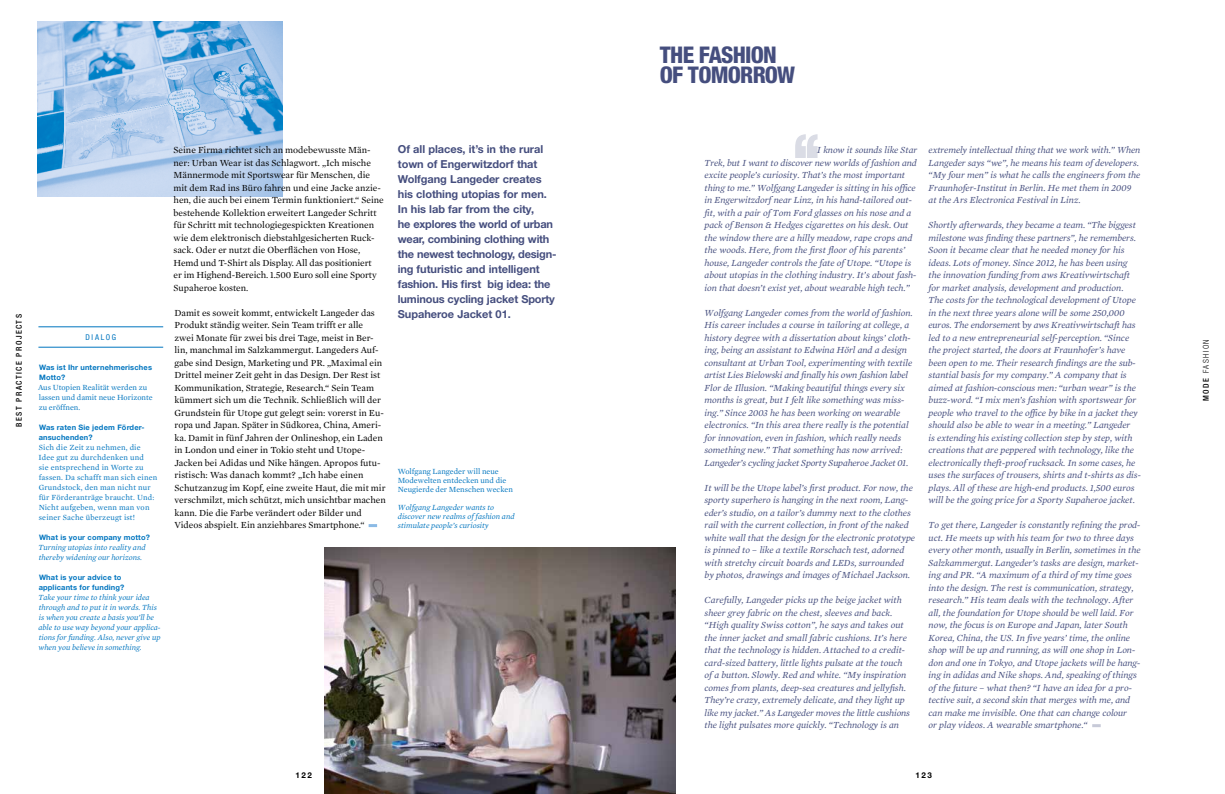
<style>
.page{position:relative;width:1225px;height:794px;background:#fff}
.page>*{position:absolute;margin:0;border:0;box-sizing:border-box;transform-origin:0 0}
.t1{font:800 condensed 68px "Helvetica Neue LT Std";color:#dadce5}
.t2{font:800 condensed 23px/20px "Helvetica Neue LT Std";letter-spacing:-.035em;color:#454e7e}
.t3{font:700 11px/15px "Helvetica Neue LT Std";letter-spacing:-.005em;color:#454e7e}
.t4{font:italic 9.5px/12.5px "Mercury Text G1";letter-spacing:-.005em;color:#454e7e}
.t5{font:9.5px/12.5px "Mercury Text G1";color:#000}
.t6{font:italic 8px/10px "Mercury Text G1";color:#0075bf}
.t7{font:8px/10px "Mercury Text G1";letter-spacing:.02em;color:#0075bf}
.t8{font:8px/10px "Mercury Text G1";color:#0075bf}
.t9{font:500 condensed 8px "Helvetica Neue LT Std";letter-spacing:.18em;color:#000}
.t10{font:300 condensed 8px "Helvetica Neue LT Std";letter-spacing:.18em;color:#000}
.t11{font:700 8px "Helvetica Neue LT Std";letter-spacing:.18em;color:#000}
.t12{font:condensed 8px "Helvetica Neue LT Std";letter-spacing:.2em;color:#0075bf}
.t13{font:700 7.5px/10px "Helvetica Neue LT Std";letter-spacing:.02em;color:#0075bf}
.s1{font-style:normal}
.s2{font-weight:500}
</style>
<div class="page">
<img style="left:325px;top:548px;width:351px;height:246px">
<img style="left:38px;top:21px;width:244px;height:175px">
<svg style="left:368px;top:524px;width:9px;height:3px"></svg>
<svg style="left:1092px;top:724px;width:8px;height:3px"></svg>
<hr style="left:38px;top:327px;width:125px;height:1px;background:#0075bf">
<hr style="left:38px;top:347px;width:125px;height:1px;background:#0075bf">
<h2 class="t2" style="left:660px;top:44px;width:137px">THE FASHION<br>OF TOMORROW</h2>
<p class="t9" style="left:14px;top:427px;width:114px;rotate:-90deg">BEST PRACTICE PROJECTS</p>
<p class="t12" style="left:86px;top:332px;width:32px">DIALOG</p>
<p class="t13" style="left:39px;top:362px;width:114px">Was ist Ihr unternehmerisches<br>Motto?</p>
<p class="t8" style="left:38px;top:382px;width:116px">Aus Utopien Realität werden zu lassen und damit neue Horizonte zu eröffnen.</p>
<p class="t13" style="left:39px;top:422px;width:107px">Was raten Sie jedem Förder&shy;ansuchenden?</p>
<p class="t7" style="left:39px;top:442px;width:120px">Sich die Zeit zu nehmen, die<br>Idee gut zu durchdenken und<br>sie entsprechend in Worte zu fassen. Da schafft man sich einen<br>Grundstock, den man nicht nur für Förderanträge braucht. Und:<br>Nicht aufgeben, wenn man von seiner Sache überzeugt ist!</p>
<p class="t13" style="left:39px;top:532px;width:112px">What is your company motto?</p>
<p class="t6" style="left:38px;top:542px;width:109px">Turning utopias into reality and thereby widening our horizons.</p>
<p class="t13" style="left:39px;top:572px;width:87px">What is your advice to applicants for funding?</p>
<p class="t6" style="left:38px;top:592px;width:124px">Take your time to think your idea through and to put it in words. This is when you create a basis you’ll be able to use way beyond your applica&shy;tions for funding. Also, never give up when you believe in something.</p>
<p class="t5" style="left:173px;top:144px;width:212px">Seine Firma richtet sich an modebewusste Män&shy;ner: Urban Wear ist das Schlagwort. „Ich mische Männermode mit Sportswear für Menschen, die mit dem Rad ins Büro fahren und eine Jacke anzie&shy;hen, die auch bei einem Termin funktioniert.“ Seine bestehende Kollektion erweitert Langeder Schritt für Schritt mit technologiegespickten Kreationen wie dem elektronisch diebstahlgesicherten Ruck&shy;sack. Oder er nutzt die Oberflächen von Hose, Hemd und T-Shirt als Display. All das positioniert<br>er im Highend-Bereich. 1.500 Euro soll eine Sporty Supaheroe kosten.</p>
<p class="t5" style="left:175px;top:306px;width:213px">Damit es soweit kommt, entwickelt Langeder das Produkt ständig weiter. Sein Team trifft er alle<br>zwei Monate für zwei bis drei Tage, meist in Ber&shy;lin, manchmal im Salzkammergut. Langeders Auf&shy;gabe sind Design, Marketing und PR. „Maximal ein Drittel meiner Zeit geht in das Design. Der Rest ist Kommunikation, Strategie, Research.“ Sein Team kümmert sich um die Technik. Schließlich will der Grundstein für Utope gut gelegt sein: vorerst in Eu&shy;ropa und Japan. Später in Südkorea, China, Ameri&shy;ka. Damit in fünf Jahren der Onlineshop, ein Laden in London und einer in Tokio steht und Utope-Jacken bei Adidas und Nike hängen. Apropos futu&shy;ristisch: Was danach kommt? „Ich habe einen Schutzanzug im Kopf, eine zweite Haut, die mit mir verschmilzt, mich schützt, mich unsichtbar machen kann. Die die Farbe verändert oder Bilder und Videos abspielt. Ein anziehbares Smartphone.“</p>
<p class="t3" style="left:398px;top:141px;width:160px">Of all places, it’s in the rural town of Engerwitzdorf that<br>Wolfgang Langeder creates his clothing utopias for men.<br>In his lab far from the city,<br>he explores the world of urban wear, combining clothing with the newest technology, design&shy;ing futuristic and intelligent fashion. His first big idea: the luminous cycling jacket Sporty<br>Supaheroe Jacket 01.</p>
<h1 class="t1" style="left:791px;top:116px;width:31px">‘‘</h1>
<p class="t4" style="left:704px;top:144px;width:214px;text-indent:113px">I know it sounds like Star Trek, but I want to discover new worlds of fashion and excite people’s curiosity. That’s the most important thing to me.” Wolfgang Langeder is sitting in his office in Engerwitzdorf near Linz, in his hand-tailored out&shy;fit, with a pair of Tom Ford glasses on his nose and a pack of Benson &amp; Hedges cigarettes on his desk. Out the window there are a hilly meadow, rape crops and the woods. Here, from the first floor of his parents’ house, Langeder controls the fate of Utope. “Utope is about utopias in the clothing industry. It’s about fash&shy;ion that doesn’t exist yet, about wearable high tech.”</p>
<p class="t4" style="left:704px;top:306px;width:210px">Wolfgang Langeder comes from the world of fashion.<br>His career includes a course in tailoring at college, a history degree with a dissertation about kings’ cloth&shy;ing, being an assistant to Edwina Hörl and a design consultant at Urban Tool, experimenting with textile artist Lies Bielowski and finally his own fashion label Flor de Illusion. “Making beautiful things every six months is great, but I felt like something was miss&shy;ing.” Since 2003 he has been working on wearable electronics. “In this area there really is the potential for innovation, even in fashion, which really needs something new.” That something has now arrived:<br>Langeder’s cycling jacket Sporty Supaheroe Jacket 01.</p>
<p class="t4" style="left:704px;top:481px;width:212px">It will be the Utope label’s first product. For now, the sporty superhero is hanging in the next room, Lang&shy;eder’s studio, on a tailor’s dummy next to the clothes rail with the current collection, in front of the naked white wall that the design for the electronic prototype is pinned to – like a textile Rorschach test, adorned with stretchy circuit boards and LEDs, surrounded by photos, drawings and images of Michael Jackson.</p>
<p class="t4" style="left:704px;top:594px;width:207px">Carefully, Langeder picks up the beige jacket with sheer grey fabric on the chest, sleeves and back. “High quality Swiss cotton”, he says and takes out the inner jacket and small fabric cushions. It’s here that the technology is hidden. Attached to a credit&shy;card-sized battery, little lights pulsate at the touch of a button. Slowly. Red and white. “My inspiration comes from plants, deep-sea creatures and jellyfish.<br>They’re crazy, extremely delicate, and they light up like my jacket.” As Langeder moves the little cushions the light pulsates more quickly. “Technology is an</p>
<p class="t8" style="left:398px;top:467px;width:116px;line-height:9px">Wolfgang Langeder will neue<br>Modewelten entdecken und die<br>Neugierde der Menschen wecken</p>
<p class="t6" style="left:398px;top:503px;width:118px;line-height:9px">Wolfgang Langeder wants to discover new realms of fashion and stimulate people’s curiosity</p>
<p class="t4" style="left:928px;top:144px;width:213px">extremely intellectual thing that we work with.” When Langeder says “we”, he means his team of developers. “My four men” is what he calls the engineers from the Fraunhofer-Institut in Berlin. He met them in 2009 at the Ars Electronica Festival in Linz.</p>
<p class="t4" style="left:928px;top:219px;width:214px">Shortly afterwards, they became a team. “The biggest milestone was finding these partners”, he remembers.<br>Soon it became clear that he needed money for his ideas. Lots of money. Since 2012, he has been using the innovation funding from aws Kreativwirtschaft for market analysis, development and production.<br>The costs for the technological development of Utope in the next three years alone will be some 250,000 euros. The endorsemen<span class="s1">t b</span>y aws Kreativwirtschaft has led to a new entrepreneurial self-perception. “Since the project started, the doors at Fraunhofer’s have been open to me. Their research findings are the sub&shy;stantial basis for my company.” A company that is aimed at fashion-conscious men: “urban wear” is the buzz-word. “I mix men’s fashion with sportswear for people who travel to the office by bike in a jacket they should also be able to wear in a meeting.” Langeder<br>is extending his existing collection step by step, with creations that are peppered with technology, like the electronically theft-proof rucksack. In some cases, he uses the surfaces of trousers, shirts and t-shirts as dis&shy;plays. All of these are high-end products. 1,500 euros will be the going price for a Sporty Supaheroe jacket.</p>
<p class="t4" style="left:928px;top:519px;width:214px">To get there, Langeder is constantly refining the prod&shy;uct. He meets up with his team for two to three days every other month, usually in Berlin, sometimes in the Salzkammergut. Langeder’s tasks are design, market&shy;ing and PR. “A maximum of a third of my time goes into the design. The rest is communication, strategy, research.” His team deals with the technology. After all, the foundation for Utope should be well laid. For now, the focus is on Europe and Japan, later South Korea, China, the US. In five years’ time, the online shop will be up and running, as will one shop in Lon&shy;don and one in Tokyo, and Utope jackets will be hang&shy;ing in adidas and Nike shops. And, speaking of things of the future – what then? “I have an idea for a pro&shy;tective suit, a second skin that merges with me, and can make me invisible. One that can change colour<br>or play videos. A wearable smartphone.“</p>
<p class="t11" style="left:296px;top:770px;width:18px">122</p>
<p class="t11" style="left:915px;top:770px;width:18px">123</p>
<p class="t10" style="left:1201px;top:401px;width:63px;rotate:-90deg"><span class="s2">MODE</span> FASHION</p>
</div>
